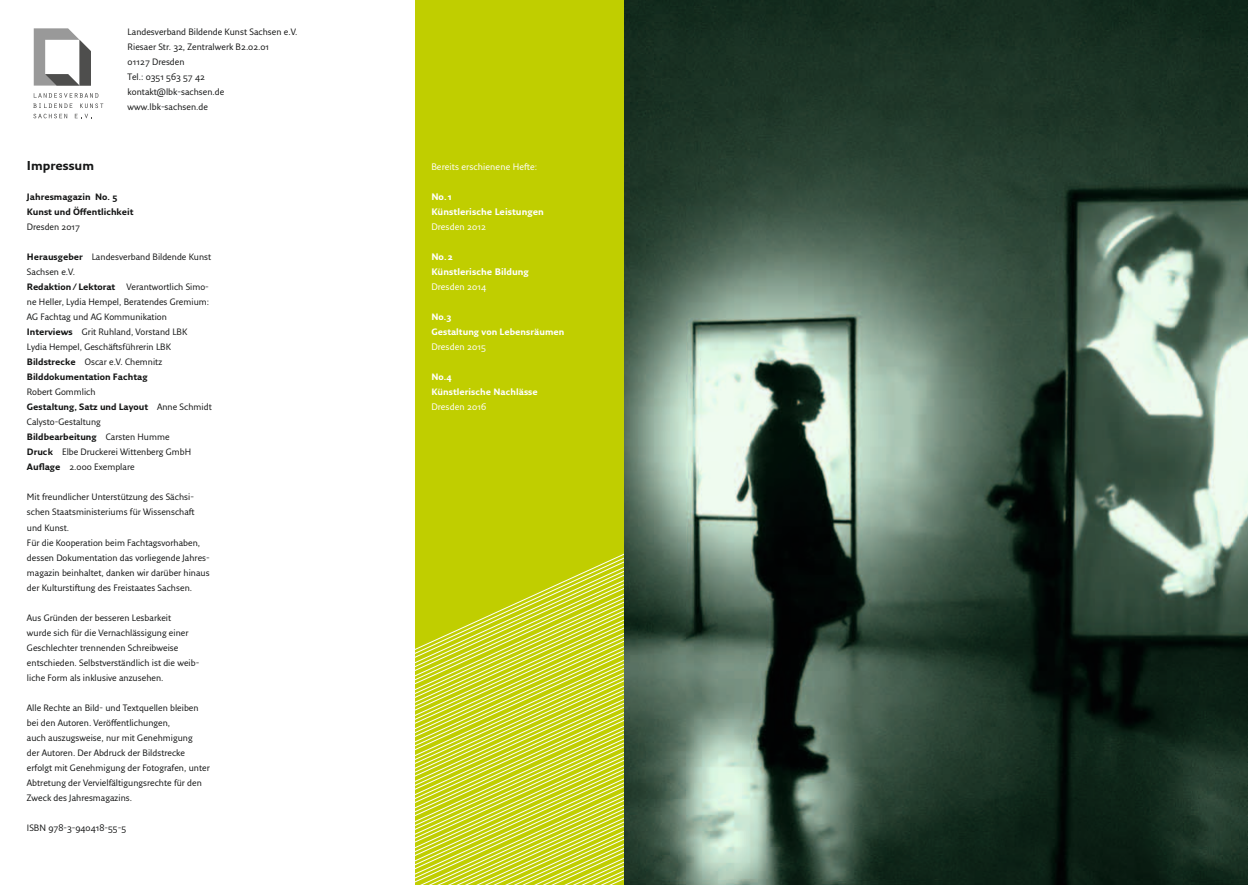
<style>
.page{position:relative;width:1248px;height:885px;background:#fff}
.page>*{position:absolute;margin:0;border:0;box-sizing:border-box;transform-origin:0 0}
.t1{font:700 12.5px "Fresco Sans Pro";color:#151616}
.t2{font:9.2px "Fresco Sans Pro";letter-spacing:.005em;color:#fff}
.t3{font:700 9.2px/15px "Fresco Sans Pro";letter-spacing:.005em;color:#fff}
.t4{font:9px/15px "Fresco Sans Pro";color:#151616}
.t5{font:700 9px/15px "Fresco Sans Pro";color:#151616}
.t6{font:700 9px/15px "Fresco Sans Pro";letter-spacing:.005em;color:#fff}
.s1{font-weight:700}
</style>
<div class="page">
<div style="left:416px;top:0;width:208px;height:884px;background:#c0ce00"></div>
<svg style="left:415px;top:817px;width:209px;height:67px"></svg>
<svg style="left:415px;top:785px;width:209px;height:32px"></svg>
<svg style="left:415px;top:395px;width:209px;height:390px"></svg>
<svg style="left:34px;top:28px;width:57px;height:58px"></svg>
<svg style="left:33px;top:93px;width:70px;height:15px"></svg>
<svg style="left:33px;top:114px;width:34px;height:4px"></svg>
<svg style="left:75px;top:114px;width:17px;height:4px"></svg>
<img style="left:624px;top:0;width:623px;height:884px">
<p class="t4" style="left:128px;top:24px;width:171px">Landesverband Bildende Kunst Sachsen e.V.<br>Riesaer Str. 32, Zentralwerk B2.02.01<br>01127 Dresden<br>Tel.: 0351 563 57 42 kontakt@lbk-sachsen.de www.lbk-sachsen.de</p>
<h1 class="t1" style="left:27px;top:158px;width:69px">Impressum</h1>
<p class="t5" style="left:27px;top:189px;width:108px">Jahresmagazin No. 5<br>Kunst und Öffentlichkeit</p>
<p class="t4" style="left:27px;top:219px;width:55px">Dresden 2017</p>
<p class="t4" style="left:27px;top:249px;width:186px"><span class="s1">Herausgeber</span> Landesverband Bildende Kunst<br>Sachsen e.V.</p>
<p class="t5" style="left:27px;top:279px;width:90px">Redaktion/Lektorat</p>
<p class="t4" style="left:27px;top:279px;width:184px;text-indent:100px">Verantwortlich Simo&shy;ne Heller, Lydia Hempel, Beratendes Gremium:<br>AG Fachtag und AG Kommunikation <span class="s1">Interviews</span> Grit Ruhland, Vorstand LBK Lydia Hempel, Geschäftsführerin LBK <span class="s1">Bildstrecke</span> Oscar e.V. Chemnitz <span class="s1">Bilddokumentation Fachtag</span></p>
<p class="t4" style="left:27px;top:384px;width:186px">Robert Gommlich<br><span class="s1">Gestaltung, Satz und Layout</span> Anne Schmidt<br>Calysto-Gestaltung<br><span class="s1">Bildbearbeitung</span> Carsten Humme<br><span class="s1">Druck</span> Elbe Druckerei Wittenberg GmbH<br><span class="s1">Auflage</span> 2.000 Exemplare</p>
<p class="t4" style="left:27px;top:489px;width:184px">Mit freundlicher Unterstützung des Sächsi&shy;schen Staatsministeriums für Wissenschaft und Kunst.<br>Für die Kooperation beim Fachtagsvorhaben, dessen Dokumentation das vorliegende Jahres&shy;magazin beinhaltet, danken wir darüber hinaus der Kulturstiftung des Freistaates Sachsen.</p>
<p class="t4" style="left:27px;top:609px;width:173px">Aus Gründen der besseren Lesbarkeit<br>wurde sich für die Vernachlässigung einer Geschlechter trennenden Schreibweise entschieden. Selbstverständlich ist die weib&shy;liche Form als inklusive anzusehen.</p>
<p class="t4" style="left:27px;top:699px;width:184px">Alle Rechte an Bild- und Textquellen bleiben bei den Autoren. Veröffentlichungen,<br>auch auszugsweise, nur mit Genehmigung<br>der Autoren. Der Abdruck der Bildstrecke erfolgt mit Genehmigung der Fotografen, unter Abtretung der Vervielfältigungsrechte für den Zweck des Jahresmagazins.</p>
<p class="t4" style="left:27px;top:819px;width:101px">ISBN 978-3-940418-55-5</p>
<p class="t2" style="left:431px;top:161px;width:107px">Bereits erschienene Hefte:</p>
<p class="t3" style="left:431px;top:189px;width:114px">No.1<br>Künstlerische Leistungen</p>
<p class="t2" style="left:431px;top:221px;width:56px">Dresden 2012</p>
<p class="t3" style="left:431px;top:249px;width:99px">No.2<br>Künstlerische Bildung</p>
<p class="t2" style="left:431px;top:281px;width:57px">Dresden 2014</p>
<p class="t6" style="left:431px;top:309px;width:135px">No.3<br>Gestaltung von Lebensräumen</p>
<p class="t2" style="left:431px;top:341px;width:56px">Dresden 2015</p>
<p class="t6" style="left:431px;top:369px;width:108px">No.4<br>Künstlerische Nachlässe</p>
<p class="t2" style="left:431px;top:401px;width:57px">Dresden 2016</p>
</div>
